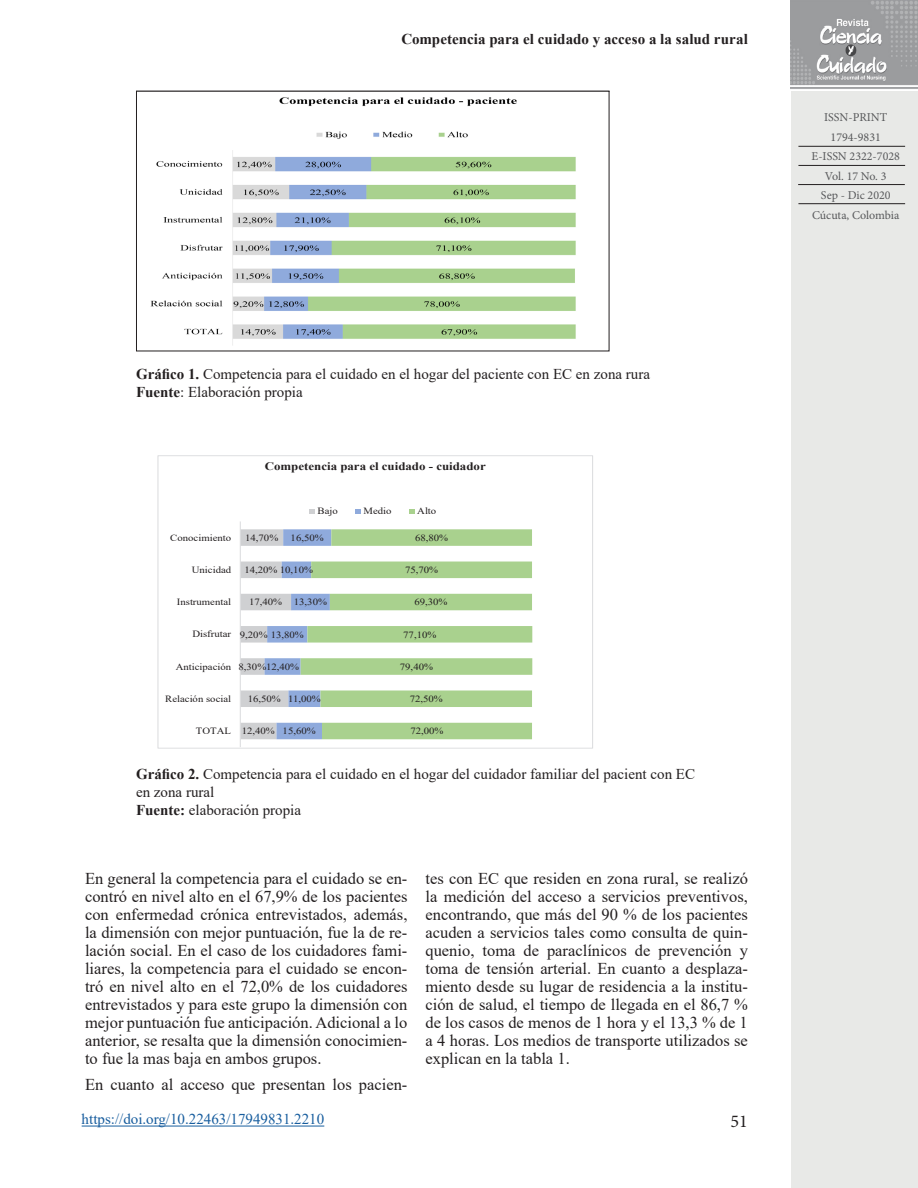
<style>
.page{position:relative;width:918px;height:1188px;background:#fff}
.page>*{position:absolute;margin:0;border:0;box-sizing:border-box;transform-origin:0 0}
.t1{font:18px "Minion Pro";color:#231f20}
.Párrafos{font:16.5px/18px "Times New Roman";color:#231f20;text-align:justify}
.t2{font:15px/18px "Times New Roman";color:#231f20}
.t3{font:700 15px "Times New Roman";letter-spacing:.005em;color:#231f20}
.Pie_-_DOI{font:15px "Times New Roman";color:#175d9e}
.t4{font:12px "Minion Pro";color:#57585a}
.t5{font:700 11.4px "Times New Roman";color:#231f20;scale:1.13 1}
.t6{font:9.6px "Times New Roman";color:#231f20;scale:1.13 1}
.s1{font-weight:700}
</style>
<div class="page">
<div style="left:792px;top:91px;width:126px;height:1097px;background:#e8e9e7"></div>
<img style="left:791px;top:0;width:127px;height:89px">
<hr style="left:798px;top:146px;width:107px;height:1px;background:#231f20">
<hr style="left:798px;top:165px;width:107px;height:1px;background:#231f20">
<hr style="left:798px;top:184px;width:107px;height:1px;background:#231f20">
<hr style="left:798px;top:203px;width:107px;height:1px;background:#231f20">
<hr style="left:82px;top:1126px;width:242px;height:1px;background:#175d9e">
<img style="left:150px;top:97px;width:426px;height:248px">
<div style="left:136px;top:91px;width:473px;height:260px;border:1px solid #231f20"></div>
<svg style="left:241px;top:529px;width:60px;height:210px"></svg>
<svg style="left:301px;top:529px;width:231px;height:210px"></svg>
<hr style="left:240px;top:521px;width:1px;height:226px;background:#dcdddf">
<svg style="left:310px;top:509px;width:5px;height:4px"></svg>
<svg style="left:356px;top:509px;width:5px;height:4px"></svg>
<svg style="left:409px;top:509px;width:6px;height:4px"></svg>
<div style="left:158px;top:456px;width:435px;height:292px;border:1px solid #dcdddf"></div>
<p class="t3" style="left:401px;top:28px;width:348px">Competencia para el cuidado y acceso a la salud rural</p>
<p class="t2" style="left:136px;top:364px;width:516px"><span class="s1">Gráfico 1.</span> Competencia para el cuidado en el hogar del paciente con EC en zona rura<br><span class="s1">Fuente</span>: Elaboración propia</p>
<p class="t6" style="left:170px;top:531px;width:55px">Conocimiento</p>
<p class="t5" style="left:265px;top:458px;width:197px">Competencia para el cuidado - cuidador</p>
<p class="t6" style="left:318px;top:504px;width:19px">Bajo</p>
<p class="t6" style="left:364px;top:504px;width:26px">Medio</p>
<p class="t6" style="left:417px;top:504px;width:18px">Alto</p>
<p class="t6" style="left:245px;top:531px;width:31px">14,70%</p>
<p class="t6" style="left:291px;top:531px;width:31px">16,50%</p>
<p class="t6" style="left:415px;top:531px;width:31px">68,80%</p>
<p class="t6" style="left:192px;top:563px;width:36px">Unicidad</p>
<p class="t6" style="left:244px;top:563px;width:62px">14,20% 10,10%</p>
<p class="t6" style="left:405px;top:563px;width:31px">75,70%</p>
<p class="t6" style="left:177px;top:595px;width:50px">Instrumental</p>
<p class="t6" style="left:249px;top:596px;width:31px">17,40%</p>
<p class="t6" style="left:294px;top:596px;width:31px">13,30%</p>
<p class="t6" style="left:414px;top:596px;width:31px">69,30%</p>
<p class="t6" style="left:192px;top:627px;width:36px">Disfrutar</p>
<p class="t6" style="left:240px;top:628px;width:58px">9,20% 13,80%</p>
<p class="t6" style="left:403px;top:628px;width:31px">77,10%</p>
<p class="t6" style="left:176px;top:660px;width:51px">Anticipación</p>
<p class="t6" style="left:239px;top:660px;width:55px">8,30%12,40%</p>
<p class="t6" style="left:400px;top:660px;width:31px">79,40%</p>
<p class="t6" style="left:165px;top:692px;width:60px">Relación social</p>
<p class="t6" style="left:248px;top:692px;width:31px">16,50%</p>
<p class="t6" style="left:288px;top:692px;width:30px">11,00%</p>
<p class="t6" style="left:410px;top:692px;width:31px">72,50%</p>
<p class="t6" style="left:196px;top:724px;width:33px">TOTAL</p>
<p class="t6" style="left:242px;top:724px;width:31px">12,40%</p>
<p class="t6" style="left:283px;top:724px;width:31px">15,60%</p>
<p class="t6" style="left:410px;top:724px;width:31px">72,00%</p>
<p class="t2" style="left:136px;top:765px;width:561px"><span class="s1">Gráfico 2.</span> Competencia para el cuidado en el hogar del cuidador familiar del pacient con EC en zona rural<br><span class="s1">Fuente:</span> elaboración propia</p>
<p class="Párrafos" style="left:85px;top:869px;width:324px">En general la competencia para el cuidado se en&shy;contró en nivel alto en el 67,9% de los pacientes con enfermedad crónica entrevistados, además, la dimensión con mejor puntuación, fue la de re&shy;lación social. En el caso de los cuidadores fami&shy;liares, la competencia para el cuidado se encon&shy;tró en nivel alto en el 72,0% de los cuidadores entrevistados y para este grupo la dimensión con mejor puntuación fue anticipación. Adicional a lo anterior, se resalta que la dimensión conocimien&shy;to fue la mas baja en ambos grupos.</p>
<p class="Párrafos" style="left:85px;top:1075px;width:324px">En cuanto al acceso que presentan los pacien-</p>
<p class="Pie_-_DOI" style="left:82px;top:1109px;width:244px">https://doi.org/10.22463/17949831.2210</p>
<p class="Párrafos" style="left:425px;top:869px;width:324px">tes con EC que residen en zona rural, se realizó la medición del acceso a servicios preventivos, encontrando, que más del 90 % de los pacientes acuden a servicios tales como consulta de quin&shy;quenio, toma de paraclínicos de prevención y toma de tensión arterial. En cuanto a desplaza&shy;miento desde su lugar de residencia a la institu&shy;ción de salud, el tiempo de llegada en el 86,7 % de los casos de menos de 1 hora y el 13,3 % de 1 a 4 horas. Los medios de transporte utilizados se explican en la tabla 1.</p>
<p class="t1" style="left:731px;top:1109px;width:19px">51</p>
<p class="t4" style="left:824px;top:110px;width:65px">ISSN-PRINT</p>
<p class="t4" style="left:831px;top:129px;width:52px">1794-9831</p>
<p class="t4" style="left:812px;top:149px;width:90px">E-ISSN 2322-7028</p>
<p class="t4" style="left:825px;top:168px;width:63px">Vol. 17 No. 3</p>
<p class="t4" style="left:821px;top:188px;width:71px">Sep - Dic 2020</p>
<p class="t4" style="left:812px;top:207px;width:89px">Cúcuta, Colombia</p>
</div>
